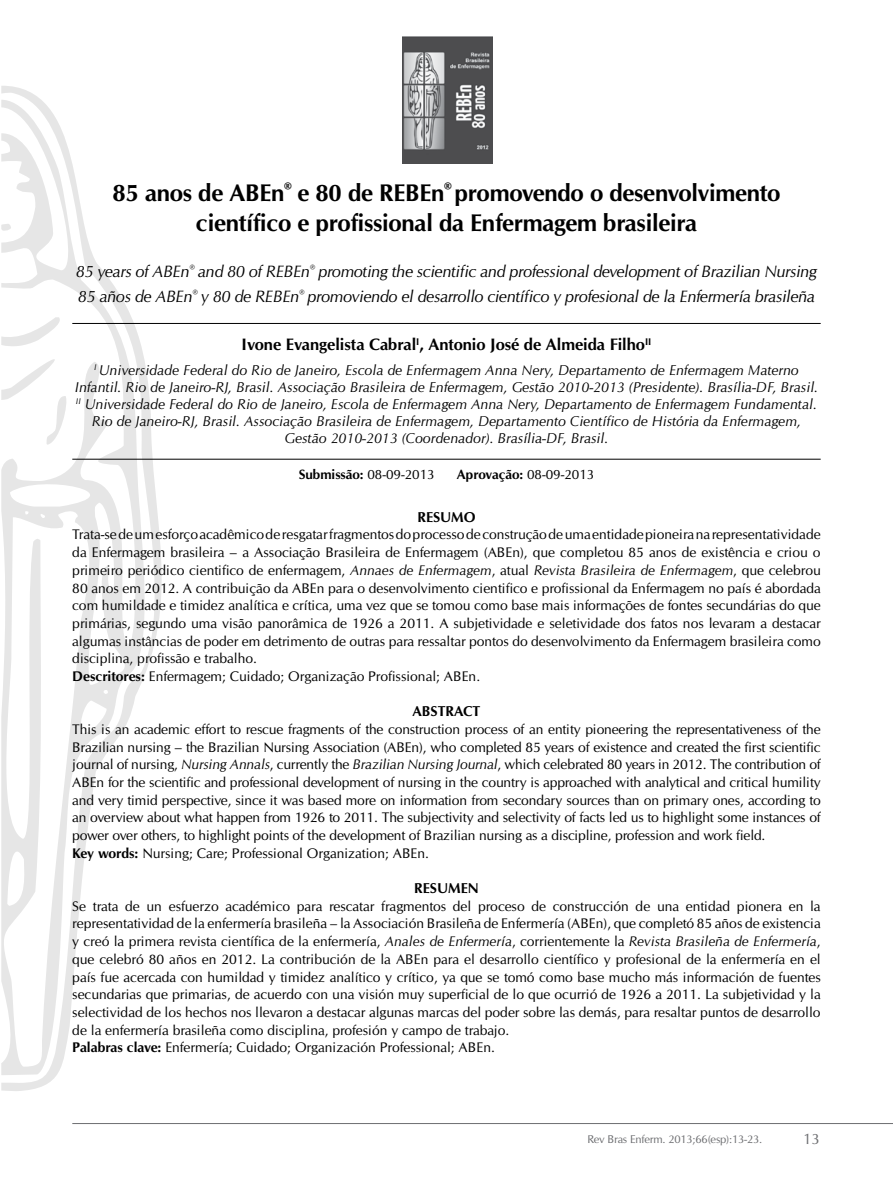
<style>
.page{position:relative;width:893px;height:1191px;background:#fff}
.page>*{position:absolute;margin:0;border:0;box-sizing:border-box;transform-origin:0 0}
.t1{font:700 24px/30px "URW Classico";letter-spacing:-.01em;color:#000;text-align:center}
.t2{font:italic 16.5px/25.2px "URW Classico";letter-spacing:-.025em;color:#000}
.t3{font:700 16.5px "URW Classico";color:#000}
.t4{font:15px "URW Classico";color:#6d6e71}
.t5{font:italic 14.25px/17.1px "URW Classico";color:#000;text-align:center}
.t6{font:700 14.25px "URW Classico";color:#000}
.t7{font:13.95px/17.7px "URW Classico";color:#000}
.t8{font:700 13.5px "URW Classico";color:#000}
.t9{font:11.25px "URW Classico";letter-spacing:-.015em;color:#6d6e71}
.s1{font-weight:400}
.s2{font-style:italic}
.s3{font-weight:700}
</style>
<div class="page">
<svg style="left:1px;top:86px;width:174px;height:1005px"></svg>
<hr style="left:72px;top:1123px;width:821px;height:1px;background:#6d6e71">
<img style="left:403px;top:37px;width:90px;height:127px">
<hr style="left:72px;top:323px;width:749px;height:1px;background:#000">
<hr style="left:72px;top:459px;width:749px;height:1px;background:#000">
<h1 class="t1" style="left:113px;top:177px;width:669px">85 anos de ABEn<sup>®</sup> e 80 de REBEn<sup>®</sup> promovendo o desenvolvimento científico e profissional da Enfermagem brasileira</h1>
<p class="t2" style="left:76px;top:259px;width:743px">85 years of ABEn<sup>®</sup> and 80 of REBEn<sup>®</sup> promoting the scientific and professional development of Brazilian Nursing<br>85 años de ABEn<sup>®</sup> y 80 de REBEn<sup>®</sup> promoviendo el desarrollo científico y profesional de la Enfermería brasileña</p>
<p class="t3" style="left:242px;top:334px;width:411px">Ivone Evangelista Cabral<sup>I</sup>, Antonio José de Almeida Filho<sup>II</sup></p>
<p class="t5" style="left:75px;top:361px;width:745px"><sup>I</sup> Universidade Federal do Rio de Janeiro, Escola de Enfermagem Anna Nery, Departamento de Enfermagem Materno Infantil. Rio de Janeiro-RJ, Brasil. Associação Brasileira de Enfermagem, Gestão 2010-2013 (Presidente). Brasília-DF, Brasil.<br><sup>II</sup> Universidade Federal do Rio de Janeiro, Escola de Enfermagem Anna Nery, Departamento de Enfermagem Fundamental.<br>Rio de Janeiro-RJ, Brasil. Associação Brasileira de Enfermagem, Departamento Científico de História da Enfermagem, Gestão 2010-2013 (Coordenador). Brasília-DF, Brasil.</p>
<p class="t8" style="left:299px;top:466px;width:137px">Submissão: <span class="s1">08-09-2013</span></p>
<p class="t8" style="left:457px;top:466px;width:139px">Aprovação: <span class="s1">08-09-2013</span></p>
<p class="t6" style="left:417px;top:508px;width:60px">RESUMO</p>
<p class="t7" style="left:72px;top:526px;width:750px">Trata-se de um esforço acadêmico de resgatar fragmentos do processo de construção de uma entidade pioneira na representatividade da Enfermagem brasileira – a Associação Brasileira de Enfermagem (ABEn), que completou 85 anos de existência e criou o primeiro periódico cientifico de enfermagem, <span class="s2">Annaes de Enfermagem</span>, atual <span class="s2">Revista Brasileira de Enfermagem</span>, que celebrou 80 anos em 2012. A contribuição da ABEn para o desenvolvimento cientifico e profissional da Enfermagem no país é abordada com humildade e timidez analítica e crítica, uma vez que se tomou como base mais informações de fontes secundárias do que primárias, segundo uma visão panorâmica de 1926 a 2011. A subjetividade e seletividade dos fatos nos levaram a destacar algumas instâncias de poder em detrimento de outras para ressaltar pontos do desenvolvimento da Enfermagem brasileira como disciplina, profissão e trabalho.<br><span class="s3">Descritores:</span> Enfermagem; Cuidado; Organização Profissional; ABEn.</p>
<p class="t6" style="left:412px;top:702px;width:69px">ABSTRACT</p>
<p class="t7" style="left:72px;top:720px;width:750px">This is an academic effort to rescue fragments of the construction process of an entity pioneering the representativeness of the Brazilian nursing – the Brazilian Nursing Association (ABEn), who completed 85 years of existence and created the first scientific journal of nursing, <span class="s2">Nursing Annals</span>, currently the <span class="s2">Brazilian Nursing Journal</span>, which celebrated 80 years in 2012. The contribution of ABEn for the scientific and professional development of nursing in the country is approached with analytical and critical humility and very timid perspective, since it was based more on information from secondary sources than on primary ones, according to an overview about what happen from 1926 to 2011. The subjectivity and selectivity of facts led us to highlight some instances of power over others, to highlight points of the development of Brazilian nursing as a discipline, profession and work field.<br><span class="s3">Key words:</span> Nursing; Care; Professional Organization; ABEn.</p>
<p class="t6" style="left:414px;top:879px;width:66px">RESUMEN</p>
<p class="t7" style="left:72px;top:897px;width:750px">Se trata de un esfuerzo académico para rescatar fragmentos del proceso de construcción de una entidad pionera en la representatividad de la enfermería brasileña – la Associación Brasileña de Enfermería (ABEn), que completó 85 años de existencia y creó la primera revista científica de la enfermería, <span class="s2">Anales de Enfermería</span>, corrientemente la <span class="s2">Revista Brasileña de Enfermería</span>, que celebró 80 años en 2012. La contribución de la ABEn para el desarrollo científico y profesional de la enfermería en el país fue acercada con humildad y timidez analítico y crítico, ya que se tomó como base mucho más información de fuentes secundarias que primarias, de acuerdo con una visión muy superficial de lo que ocurrió de 1926 a 2011. La subjetividad y la selectividad de los hechos nos llevaron a destacar algunas marcas del poder sobre las demás, para resaltar puntos de desarrollo de la enfermería brasileña como disciplina, profesión y campo de trabajo.<br><span class="s3">Palabras clave:</span> Enfermería; Cuidado; Organización Professional; ABEn.</p>
<p class="t9" style="left:588px;top:1133px;width:176px">Rev Bras Enferm. 2013;66(esp):13-23.</p>
<p class="t4" style="left:803px;top:1130px;width:18px">13</p>
</div>
